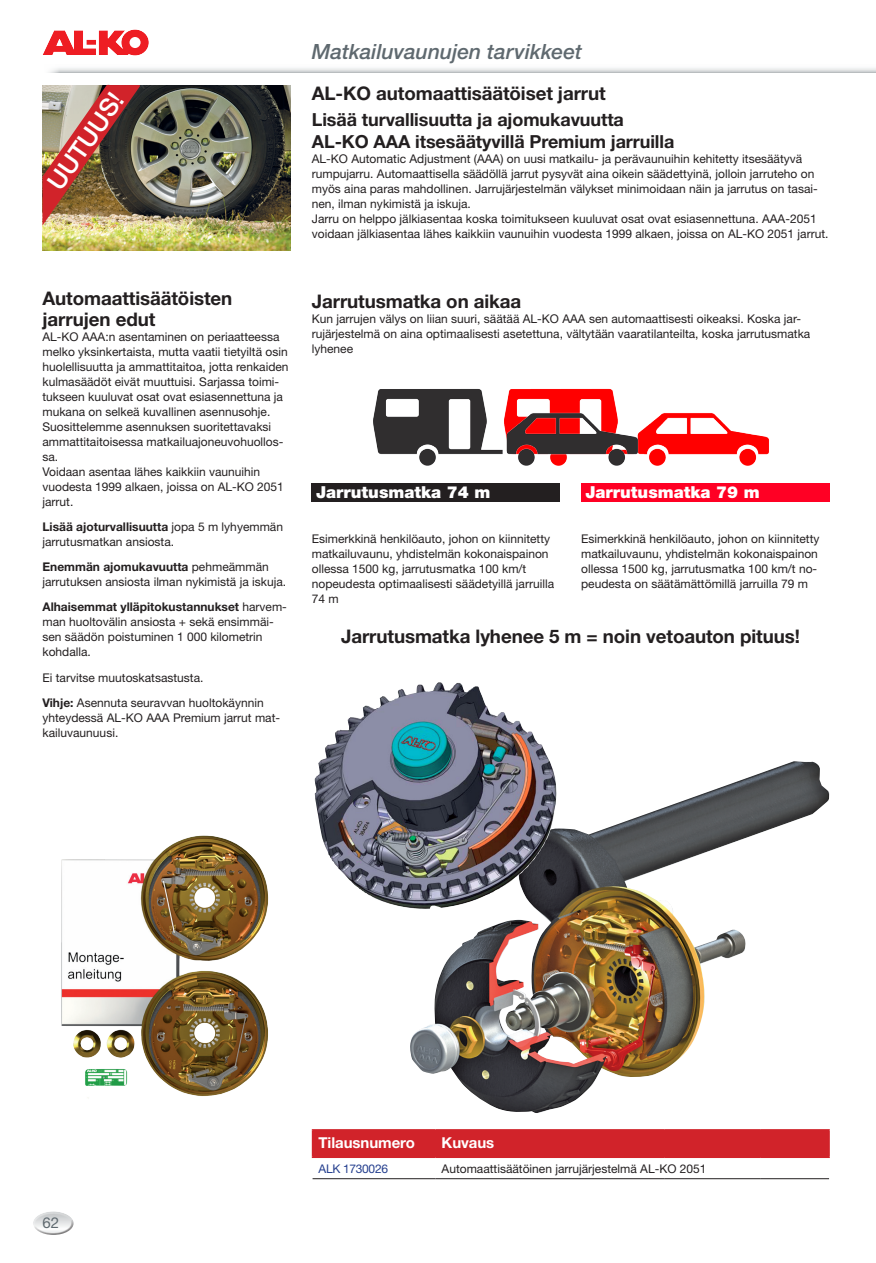
<style>
.page{position:relative;width:876px;height:1263px;background:#fff}
.page>*{position:absolute;margin:0;border:0;box-sizing:border-box;transform-origin:0 0}
.t1{font:500 25.05px "Helvetica Neue";color:#fff}
.ylatunnisteeisislu{font:italic 500 21px "Helvetica Neue";color:#5f696f}
.Otsikko{font:700 18.75px/21px "Helvetica Neue";letter-spacing:-.005em;color:#231f20}
.Leipis{font:700 18px/22.5px "Helvetica Neue";letter-spacing:-.005em;color:#231f20}
.Leipis-2{font:900 16.5px "Helvetica Neue";color:#fff}
.Otsikko-2{font:700 15px "Helvetica Neue";letter-spacing:-.005em;color:#fff}
.t2{font:15px "Helvetica Neue";color:#5f696f}
.Otsikko-3{font:12px/15px "Helvetica Neue";color:#231f20}
.Leipis-3{font:12px/15px "Helvetica Neue";color:#231f20}
.Leipis-4{font:12px "Helvetica Neue";letter-spacing:-.025em;color:#253f8e}
.s1{font-weight:700}
</style>
<div class="page">
<hr style="left:664px;top:1129px;width:97px;height:1px;background:#d1232a">
<hr style="left:761px;top:1129px;width:69px;height:1px;background:#d1232a">
<hr style="left:828px;top:1130px;width:2px;height:26px;background:#d1232a">
<hr style="left:664px;top:1156px;width:97px;height:2px;background:#d1232a">
<hr style="left:761px;top:1156px;width:69px;height:2px;background:#d1232a">
<hr style="left:312px;top:1129px;width:124px;height:1px;background:#d1232a">
<div style="left:312px;top:1130px;width:516px;height:26px;background:#d1232a"></div>
<hr style="left:436px;top:1129px;width:228px;height:1px;background:#d1232a">
<hr style="left:663px;top:1130px;width:2px;height:26px;background:#d1232a">
<hr style="left:312px;top:1156px;width:124px;height:2px;background:#d1232a">
<hr style="left:436px;top:1156px;width:228px;height:2px;background:#d1232a">
<hr style="left:313px;top:1178px;width:123px;height:1px;background:#231f20">
<hr style="left:436px;top:1178px;width:228px;height:1px;background:#231f20">
<hr style="left:664px;top:1178px;width:97px;height:1px;background:#231f20">
<hr style="left:761px;top:1178px;width:68px;height:1px;background:#231f20">
<img style="left:43px;top:85px;width:248px;height:165px">
<img style="left:410px;top:761px;width:419px;height:352px">
<img style="left:315px;top:682px;width:243px;height:227px">
<img style="left:61px;top:835px;width:208px;height:261px">
<img style="left:654px;top:413px;width:115px;height:53px">
<img style="left:373px;top:388px;width:281px;height:78px">
<div style="left:581px;top:483px;width:248px;height:18px;background:#ff0024"></div>
<div style="left:312px;top:483px;width:248px;height:18px;background:#231f20"></div>
<svg style="left:43px;top:30px;width:106px;height:26px"></svg>
<img style="left:43px;top:85px;width:97px;height:140px">
<div style="left:33px;top:1209px;width:43px;height:19px;background:#fff;opacity:.75"></div>
<div style="left:33px;top:1217px;width:43px;height:19px;background:#231f20;opacity:.75"></div>
<p class="t1" style="left:41px;top:179px;width:114px;rotate:-55deg">UUTUUS!</p>
<p class="Otsikko" style="left:43px;top:287px;width:191px">Automaattisäätöisten jarrujen edut</p>
<p class="Otsikko-3" style="left:43px;top:329px;width:248px">AL-KO AAA:n asentaminen on periaatteessa melko yksinkertaista, mutta vaatii tietyiltä osin huolellisuutta ja ammattitaitoa, jotta renkaiden kulmasäädöt eivät muuttuisi. Sarjassa toimi&shy;tukseen kuuluvat osat ovat esiasennettuna ja mukana on selkeä kuvallinen asennusohje.<br>Suosittelemme asennuksen suoritettavaksi ammattitaitoisessa matkailuajoneuvohuollos&shy;sa.<br>Voidaan asentaa lähes kaikkiin vaunuihin vuodesta 1999 alkaen, joissa on AL-KO 2051 jarrut.</p>
<p class="Otsikko-3" style="left:43px;top:519px;width:242px"><span class="s1">Lisää ajoturvallisuutta</span> jopa 5 m lyhyemmän jarrutusmatkan ansiosta.</p>
<p class="Otsikko-3" style="left:43px;top:559px;width:245px"><span class="s1">Enemmän ajomukavuutta</span> pehmeämmän jarrutuksen ansiosta ilman nykimistä ja iskuja.</p>
<p class="Otsikko-3" style="left:43px;top:599px;width:246px"><span class="s1">Alhaisemmat ylläpitokustannukset</span> harvem&shy;man huoltovälin ansiosta + sekä ensimmäi&shy;sen säädön poistuminen 1 000 kilometrin kohdalla.</p>
<p class="Otsikko-3" style="left:43px;top:670px;width:162px">Ei tarvitse muutoskatsastusta.</p>
<p class="Otsikko-3" style="left:43px;top:695px;width:239px"><span class="s1">Vihje:</span> Asennuta seuravvan huoltokäynnin yhteydessä AL-KO AAA Premium jarrut mat&shy;kailuvaunuusi.</p>
<p class="ylatunnisteeisislu" style="left:312px;top:39px;width:272px">Matkailuvaunujen tarvikkeet</p>
<p class="Otsikko" style="left:312px;top:82px;width:295px">AL-KO automaattisäätöiset jarrut</p>
<p class="Leipis" style="left:312px;top:108px;width:364px">Lisää turvallisuutta ja ajomukavuutta<br>AL-KO AAA itsesäätyvillä Premium jarruilla</p>
<p class="Leipis-3" style="left:312px;top:151px;width:518px">AL-KO Automatic Adjustment (AAA) on uusi matkailu- ja perävaunuihin kehitetty itsesäätyvä rumpujarru. Automaattisella säädöllä jarrut pysyvät aina oikein säädettyinä, jolloin jarruteho on myös aina paras mahdollinen. Jarrujärjestelmän välykset minimoidaan näin ja jarrutus on tasai&shy;nen, ilman nykimistä ja iskuja.<br>Jarru on helppo jälkiasentaa koska toimitukseen kuuluvat osat ovat esiasennettuna. AAA-2051 voidaan jälkiasentaa lähes kaikkiin vaunuihin vuodesta 1999 alkaen, joissa on AL-KO 2051 jarrut.</p>
<p class="Otsikko" style="left:312px;top:291px;width:211px">Jarrutusmatka on aikaa</p>
<p class="Otsikko-3" style="left:312px;top:311px;width:500px">Kun jarrujen välys on liian suuri, säätää AL-KO AAA sen automaattisesti oikeaksi. Koska jar&shy;rujärjestelmä on aina optimaalisesti asetettuna, vältytään vaaratilanteilta, koska jarrutusmatka lyhenee</p>
<p class="Leipis-2" style="left:316px;top:483px;width:176px">Jarrutusmatka 74 m</p>
<p class="Leipis-2" style="left:585px;top:483px;width:176px">Jarrutusmatka 79 m</p>
<p class="Otsikko-3" style="left:312px;top:531px;width:244px">Esimerkkinä henkilöauto, johon on kiinnitetty matkailuvaunu, yhdistelmän kokonaispainon ollessa 1500 kg, jarrutusmatka 100 km/t nopeudesta optimaalisesti säädetyillä jarruilla 74 m</p>
<p class="Otsikko" style="left:341px;top:625px;width:460px">Jarrutusmatka lyhenee 5 m = noin vetoauton pituus!</p>
<p class="Otsikko-3" style="left:581px;top:531px;width:240px">Esimerkkinä henkilöauto, johon on kiinnitetty matkailuvaunu, yhdistelmän kokonaispainon ollessa 1500 kg, jarrutusmatka 100 km/t no&shy;peudesta on säätämättömillä jarruilla 79 m</p>
<p class="t2" style="left:43px;top:1213px;width:18px">62</p>
<p class="Otsikko-2" style="left:319px;top:1133px;width:98px">Tilausnumero</p>
<p class="Otsikko-2" style="left:442px;top:1133px;width:54px">Kuvaus</p>
<p class="Leipis-4" style="left:319px;top:1161px;width:71px">ALK 1730026</p>
<p class="Leipis-3" style="left:442px;top:1161px;width:266px">Automaattisäätöinen jarrujärjestelmä AL-KO 2051</p>
</div>
